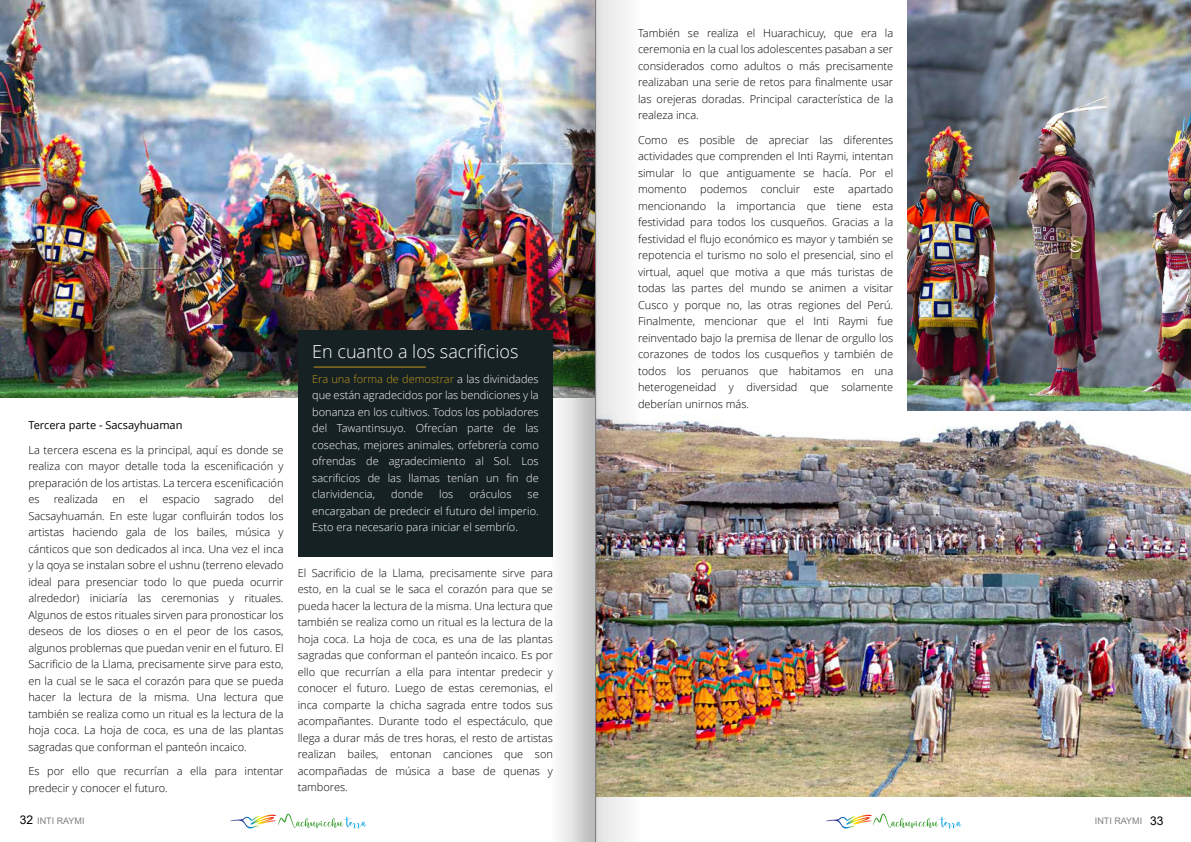
<style>
.page{position:relative;width:1191px;height:842px;background:#fff}
.page>*{position:absolute;margin:0;border:0;box-sizing:border-box;transform-origin:0 0}
.t1{font:300 18px "Open Sans";color:#fff}
.t2{font:300 11px/16.5px "Open Sans";color:#000;text-align:justify}
.t3{font:300 11px/16.5px "Open Sans";color:#fff;text-align:justify}
.t4{font:11px "Open Sans";color:#000}
.t5{font:9px "Arial";color:#808080}
.s1{color:#c3971f}
.s2{font-size:12px;color:#000}
</style>
<div class="page">
<img style="left:641px;top:410px;width:550px;height:387px">
<img style="left:0;top:0;width:550px;height:397px">
<svg style="left:230px;top:814px;width:136px;height:14px"></svg>
<svg style="left:826px;top:814px;width:135px;height:14px"></svg>
<img style="left:550px;top:0;width:91px;height:842px">
<hr style="left:595px;top:0;width:1px;height:842px;background:#808080">
<div style="left:298px;top:330px;width:255px;height:227px;background:#162123"></div>
<hr style="left:314px;top:367px;width:111px;height:1px;background:#c3971f">
<img style="left:907px;top:0;width:284px;height:410px">
<p class="t4" style="left:28px;top:421px;width:156px">Tercera parte - Sacsayhuaman</p>
<p class="t2" style="left:28px;top:443px;width:257px">La tercera escena es la principal, aquí es donde se realiza con mayor detalle toda la escenificación y preparación de los artistas. La tercera escenificación es</p>
<p class="t2" style="left:28px;top:492px;width:257px;text-indent:240px">del Sacsayhuamán. En este lugar confluirán todos los artistas haciendo gala de los bailes, música y cánticos que son dedicados al inca. Una vez el inca y la qoya se instalan sobre el ushnu (terreno elevado ideal para presenciar todo lo que pueda ocurrir alrededor) iniciaría las ceremonias y rituales.<br>Algunos de estos rituales sirven para pronosticar los deseos de los dioses o en el peor de los casos, algunos problemas que puedan venir en el futuro. El Sacrificio de la Llama, precisamente sirve para esto, en la cual se le saca el corazón para que se pueda hacer la lectura de la misma. Una lectura que también se realiza como un ritual es la lectura de la hoja coca. La hoja de coca, es una de las plantas sagradas que conforman el panteón incaico.</p>
<p class="t2" style="left:28px;top:764px;width:257px">Es por ello que recurrían a ella para intentar predecir y conocer el futuro.</p>
<p class="t2" style="left:54px;top:492px;width:46px">realizada</p>
<p class="t2" style="left:112px;top:492px;width:14px">en</p>
<p class="t2" style="left:139px;top:492px;width:10px">el</p>
<p class="t2" style="left:162px;top:492px;width:39px">espacio</p>
<p class="t2" style="left:214px;top:492px;width:41px">sagrado</p>
<h1 class="t1" style="left:312px;top:345px;width:208px">En cuanto a los sacrificios</h1>
<p class="t3" style="left:312px;top:372px;width:228px"><span class="s1">Era una forma de demostrar</span> a las divinidades que están agradecidos por las bendiciones y la bonanza en los cultivos. Todos los pobladores del Tawantinsuyo. Ofrecían parte de las cosechas, mejores animales, orfebrería como ofrendas de agradecimiento al Sol. Los sacrificios de las llamas tenían un fin de clarividencia,</p>
<p class="t3" style="left:391px;top:487px;width:34px">donde</p>
<p class="t3" style="left:439px;top:487px;width:16px">los</p>
<p class="t3" style="left:469px;top:487px;width:44px">oráculos</p>
<p class="t3" style="left:312px;top:487px;width:228px;text-indent:215px">se encargaban de predecir el futuro del imperio.<br>Esto era necesario para iniciar el sembrío.</p>
<p class="t2" style="left:298px;top:565px;width:257px">El Sacrificio de la Llama, precisamente sirve para esto, en la cual se le saca el corazón para que se pueda hacer la lectura de la misma. Una lectura que también se realiza como un ritual es la lectura de la hoja coca. La hoja de coca, es una de las plantas sagradas que conforman el panteón incaico. Es por ello que recurrían a ella para intentar predecir y conocer el futuro. Luego de estas ceremonias, el inca comparte la chicha sagrada entre todos sus acompañantes. Durante todo el espectáculo, que llega a durar más de tres horas, el resto de artistas realizan bailes, entonan canciones que son acompañadas de música a base de quenas y tambores.</p>
<p class="t2" style="left:638px;top:26px;width:257px">También se realiza el Huarachicuy, que era la ceremonia en la cual los adolescentes pasaban a ser considerados como adultos o más precisamente realizaban una serie de retos para finalmente usar las orejeras doradas. Principal característica de la realeza inca.</p>
<p class="t2" style="left:638px;top:133px;width:257px">Como es posible de apreciar las diferentes actividades que comprenden el Inti Raymi, intentan simular lo que antiguamente se hacía. Por el momento podemos concluir este apartado mencionando la importancia que tiene esta festividad para todos los cusqueños. Gracias a la festividad el flujo económico es mayor y también se repotencia el turismo no solo el presencial, sino el virtual, aquel que motiva a que más turistas de todas las partes del mundo se animen a visitar Cusco y porque no, las otras regiones del Perú.<br>Finalmente, mencionar que el Inti Raymi fue reinventado bajo la premisa de llenar de orgullo los corazones de todos los cusqueños y también de todos los peruanos que habitamos en una heterogeneidad y diversidad que solamente deberían unirnos más.</p>
<p class="t5" style="left:20px;top:817px;width:66px"><span class="s2">32</span> INTI RAYMI</p>
<p class="t5" style="left:1094px;top:817px;width:70px">INTI RAYMI <span class="s2">33</span></p>
</div>
